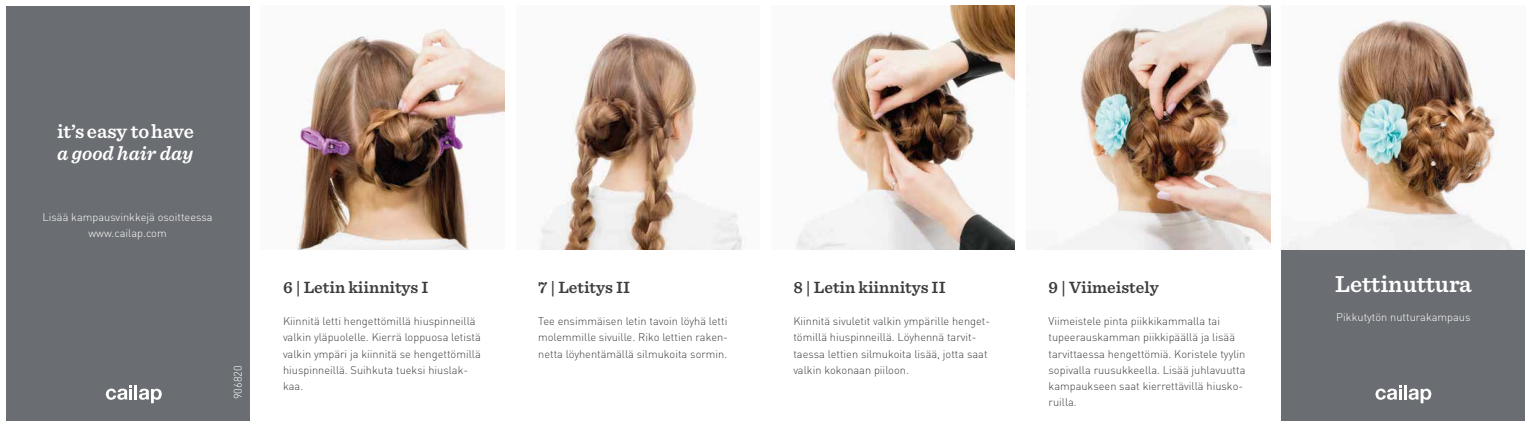
<style>
.page{position:relative;width:1531px;height:426px;background:#fff}
.page>*{position:absolute;margin:0;border:0;box-sizing:border-box;transform-origin:0 0}
.t1{font:600 24px "Sentinel";color:#fff}
.t2{font:600 20px "Sentinel";color:#fff}
.t3{font:italic 600 20px "Sentinel";color:#fff}
.t4{font:600 17px "Sentinel";color:#3c3c3b}
.t5{font:300 11px/16px "DIN Pro";color:#3c3c3b}
.t6{font:300 11px/16px "DIN Pro";color:#fff;text-align:center}
</style>
<div class="page">
<img style="left:1049px;top:6px;width:221px;height:243px">
<img style="left:1282px;top:19px;width:231px;height:230px">
<div style="left:1281px;top:249px;width:244px;height:171px;background:#6a6d71"></div>
<img style="left:296px;top:29px;width:209px;height:220px">
<img style="left:540px;top:32px;width:206px;height:217px">
<img style="left:796px;top:6px;width:219px;height:243px">
<svg style="left:1375px;top:385px;width:27px;height:14px"></svg>
<hr style="left:1404px;top:384px;width:3px;height:15px;background:#fff">
<svg style="left:1408px;top:388px;width:23px;height:15px"></svg>
<div style="left:6px;top:6px;width:243px;height:414px;background:#6a6d71"></div>
<svg style="left:106px;top:385px;width:26px;height:14px"></svg>
<hr style="left:134px;top:384px;width:3px;height:15px;background:#fff">
<svg style="left:139px;top:388px;width:23px;height:15px"></svg>
<h2 class="t2" style="left:57px;top:115px;width:138px">it’s easy tohave</h2>
<h2 class="t3" style="left:57px;top:137px;width:138px">a good hair day</h2>
<p class="t6" style="left:42px;top:209px;width:172px">Lisää kampausvinkkejä osoitteessa www.cailap.com</p>
<p class="t6" style="left:229px;top:399px;width:35px;rotate:-90deg">906820</p>
<h3 class="t4" style="left:283px;top:274px;width:147px">6 | Letin kiinnitys I</h3>
<p class="t5" style="left:283px;top:312px;width:199px">Kiinnitä letti hengettömillä hiuspinneillä valkin yläpuolelle. Kierrä loppuosa letistä valkin ympäri ja kiinnitä se hengettömillä hiuspinneillä. Suihkuta tueksi hiuslak&shy;kaa.</p>
<h3 class="t4" style="left:538px;top:274px;width:93px">7 | Letitys II</h3>
<p class="t5" style="left:538px;top:312px;width:191px;text-align:justify">Tee ensimmäisen letin tavoin löyhä letti molemmille sivuille. Riko lettien raken&shy;netta löyhentämällä silmukoita sormin.</p>
<h3 class="t4" style="left:793px;top:274px;width:154px">8 | Letin kiinnitys II</h3>
<p class="t5" style="left:793px;top:312px;width:198px">Kiinnitä sivuletit valkin ympärille henget&shy;tömillä hiuspinneillä. Löyhennä tarvit&shy;taessa lettien silmukoita lisää, jotta saat valkin kokonaan piiloon.</p>
<h3 class="t4" style="left:1048px;top:274px;width:112px">9 | Viimeistely</h3>
<p class="t5" style="left:1048px;top:312px;width:198px">Viimeistele pinta piikkikammalla tai tupeerauskamman piikkipäällä ja lisää tarvittaessa hengettömiä. Koristele tyylin sopivalla ruusukkeella. Lisää juhlavuutta kampaukseen saat kierrettävillä hiusko&shy;ruilla.</p>
<h1 class="t1" style="left:1335px;top:265px;width:138px">Lettinuttura</h1>
<p class="t6" style="left:1336px;top:308px;width:136px">Pikkutytön nutturakampaus</p>
</div>
